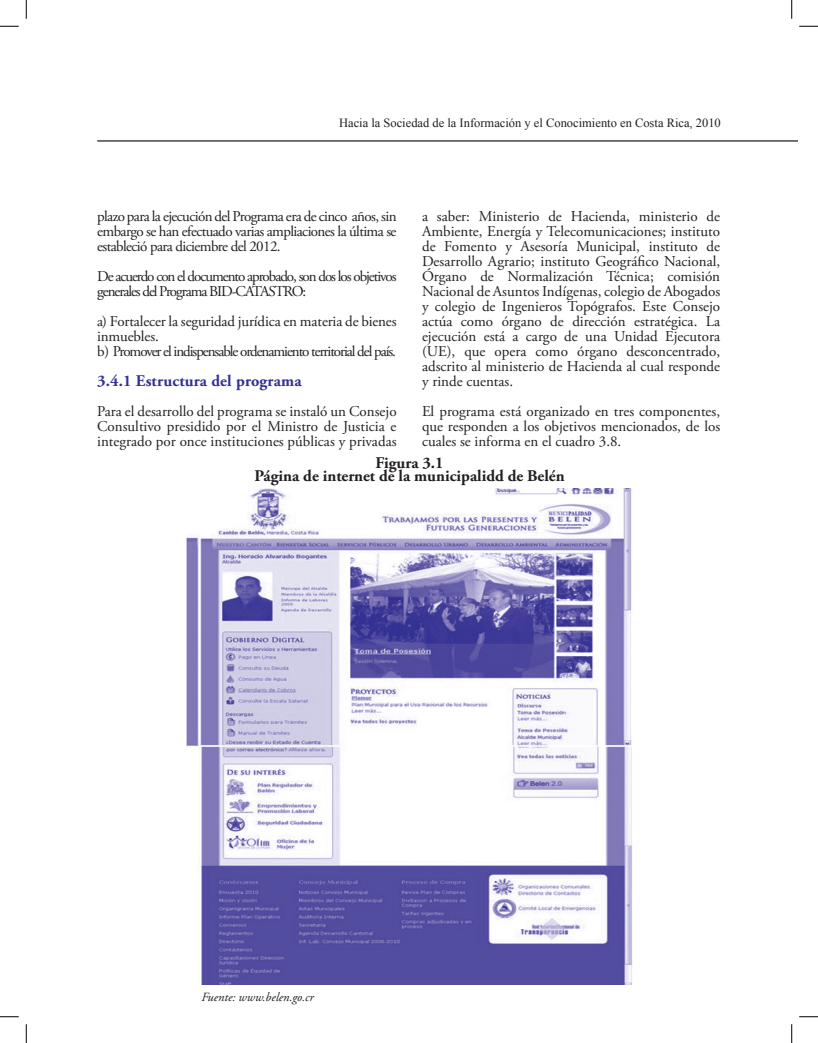
<style>
.page{position:relative;width:818px;height:1043px;background:#fff}
.page>*{position:absolute;margin:0;border:0;box-sizing:border-box;transform-origin:0 0}
.t1{font:700 16.25px/12.5px "Adobe Garamond Pro";color:#231f20;text-align:center}
.t2{font:700 16.25px "Adobe Garamond Pro";letter-spacing:.01em;color:#323092}
.t3{font:15px/15px "Adobe Garamond Pro";letter-spacing:-.01em;color:#231f20;text-align:justify}
.t4{font:15px/15px "Adobe Garamond Pro";letter-spacing:-.06em;color:#231f20}
.t5{font:15px/15px "Adobe Garamond Pro";letter-spacing:-.07em;color:#231f20}
.t6{font:12.5px "Times New Roman";color:#231f20}
.t7{font:italic 12.5px "Adobe Garamond Pro";color:#231f20}
</style>
<div class="page">
<hr style="left:97px;top:140px;width:701px;height:2px;background:#231f20">
<img style="left:186px;top:488px;width:447px;height:496px">
<svg style="left:0;top:25px;width:19px;height:2px"></svg>
<svg style="left:799px;top:25px;width:19px;height:2px"></svg>
<svg style="left:0;top:1016px;width:19px;height:1px"></svg>
<svg style="left:799px;top:1016px;width:19px;height:1px"></svg>
<svg style="left:25px;top:0;width:2px;height:19px"></svg>
<svg style="left:25px;top:1024px;width:2px;height:18px"></svg>
<svg style="left:791px;top:0;width:1px;height:19px"></svg>
<svg style="left:791px;top:1024px;width:1px;height:18px"></svg>
<p class="t6" style="left:339px;top:114px;width:383px">Hacia la Sociedad de la Información y el Conocimiento en Costa Rica, 2010</p>
<p class="t3" style="left:97px;top:210px;width:301px">plazo para la ejecución del Programa era de cinco años, sin embargo se han efectuado varias ampliaciones la última se estableció para diciembre del 2012.</p>
<p class="t5" style="left:97px;top:270px;width:301px">De acuerdo con el documento aprobado, son dos los objetivos generales del Programa BID-CATASTRO:</p>
<p class="t4" style="left:97px;top:315px;width:301px">a) Fortalecer la seguridad jurídica en materia de bienes inmuebles.<br>b) Promover el indispensable ordenamiento territorial del país.</p>
<p class="t2" style="left:97px;top:372px;width:206px">3.4.1 Estructura del programa</p>
<p class="t3" style="left:97px;top:405px;width:301px">Para el desarrollo del programa se instaló un Consejo Consultivo presidido por el Ministro de Justicia e integrado por once instituciones públicas y privadas</p>
<p class="t3" style="left:422px;top:210px;width:300px">a saber: Ministerio de Hacienda, ministerio de Ambiente, Energía y Telecomunicaciones; instituto de Fomento y Asesoría Municipal, instituto de Desarrollo Agrario; instituto Geográfico Nacional, Órgano de Normalización Técnica; comisión Nacional de Asuntos Indígenas, colegio de Abogados y colegio de Ingenieros Topógrafos. Este Consejo actúa como órgano de dirección estratégica. La ejecución está a cargo de una Unidad Ejecutora (UE), que opera como órgano desconcentrado, adscrito al ministerio de Hacienda al cual responde y rinde cuentas.</p>
<p class="t3" style="left:422px;top:405px;width:299px">El programa está organizado en tres componentes, que responden a los objetivos mencionados, de los cuales se informa en el cuadro 3.8.</p>
<p class="t1" style="left:254px;top:457px;width:311px">Figura 3.1<br>Página de internet de la municipalidd de Belén</p>
<p class="t7" style="left:201px;top:989px;width:114px">Fuente: www.belen.go.cr</p>
</div>
